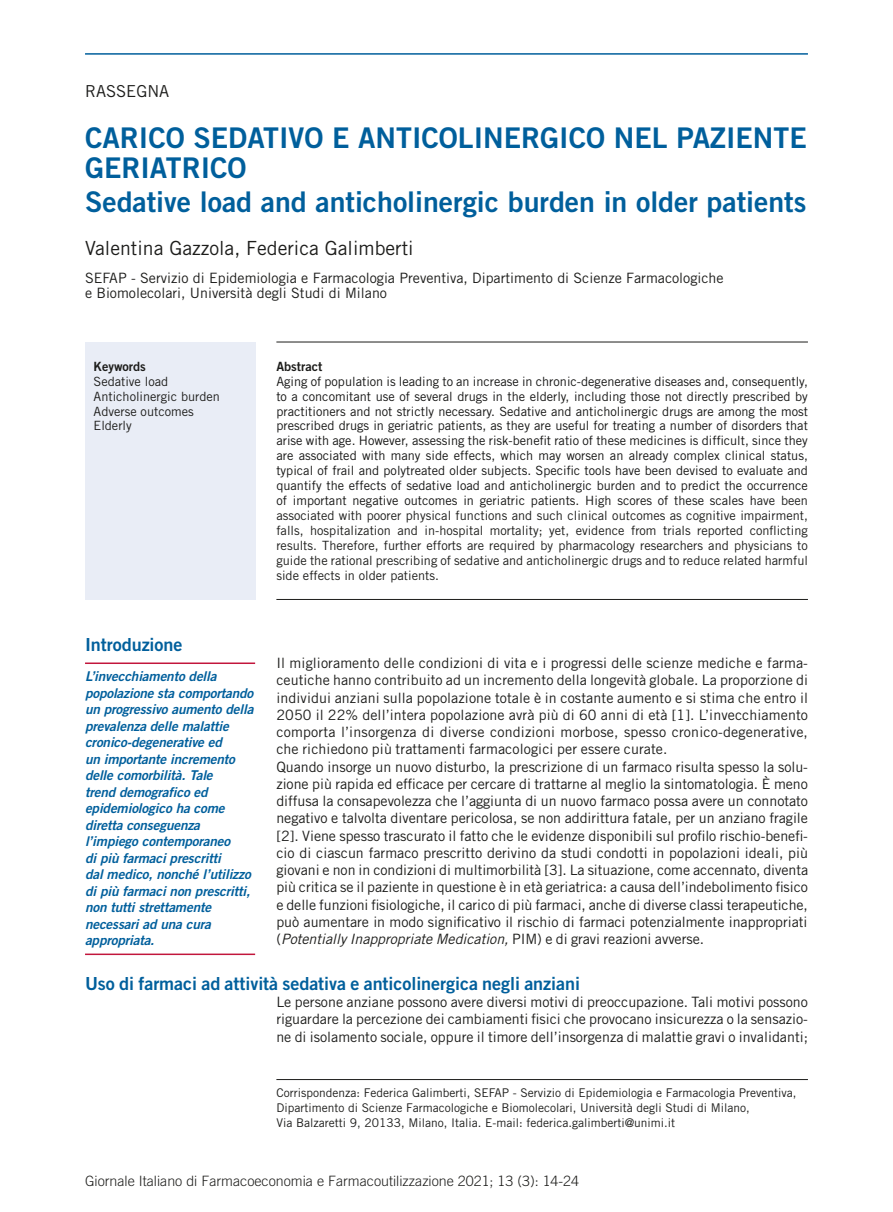
<style>
.page{position:relative;width:893px;height:1212px;background:#fff}
.page>*{position:absolute;margin:0;border:0;box-sizing:border-box;transform-origin:0 0}
.t1{font:28.5px/30px "Trade Gothic LT Std Bd 2";color:#005f9c}
.t2{font:19.5px "Trade Gothic LT Std";color:#1d1d1b}
.t3{font:18px "Trade Gothic LT Std Bd 2";letter-spacing:-.005em;color:#005f9c}
.t4{font:16.5px "Trade Gothic LT Std";color:#1d1d1b}
.t5{font:14.25px/17.2px "Trade Gothic LT Std";color:#1d1d1b}
.t6{font:300 14.25px "Trade Gothic LT Std";color:#1d1d1b}
.t7{font:13.5px/16.5px "Trade Gothic LT Std Bd 2 Obl";letter-spacing:-.01em;color:#005f9c}
.t8{font:12.75px/15px "Trade Gothic LT Std";color:#151514;text-align:justify}
.t9{font:12.75px/15px "Trade Gothic LT Std";color:#1d1d1b}
.t10{font:12.75px "Trade Gothic LT Std Bd 2";color:#1d1d1b}
.t11{font:12px/15px "Trade Gothic LT Std";color:#1d1d1b}
.s1{color:#1d1d1b}
.s2{font-style:italic}
</style>
<div class="page">
<hr style="left:85px;top:53px;width:723px;height:2px;background:#005f9c">
<hr style="left:276px;top:1079px;width:532px;height:1px;background:#1d1d1b">
<div style="left:85px;top:342px;width:170px;height:257px;background:#e9edf6"></div>
<hr style="left:276px;top:342px;width:532px;height:1px;background:#1d1d1b">
<hr style="left:276px;top:599px;width:532px;height:1px;background:#1d1d1b">
<hr style="left:85px;top:662px;width:170px;height:2px;background:#c2163c">
<hr style="left:85px;top:953px;width:170px;height:2px;background:#c2163c">
<p class="t4" style="left:85px;top:81px;width:86px">RASSEGNA</p>
<h1 class="t1" style="left:85px;top:122px;width:723px">CARICO SEDATIVO E ANTICOLINERGICO NEL PAZIENTE<br>GERIATRICO</h1>
<h1 class="t1" style="left:85px;top:187px;width:723px">Sedative load and anticholinergic burden in older patients</h1>
<h2 class="t2" style="left:85px;top:236px;width:330px">Valentina Gazzola, Federica Galimberti</h2>
<p class="t5" style="left:85px;top:270px;width:640px;line-height:15.3px">SEFAP - Servizio di Epidemiologia e Farmacologia Preventiva, Dipartimento di Scienze Farmacologiche e Biomolecolari, Università degli Studi di Milano</p>
<p class="t10" style="left:94px;top:358px;width:54px">Keywords</p>
<p class="t9" style="left:94px;top:373px;width:128px">Sedative load<br>Anticholinergic burden<br>Adverse outcomes<br>Elderly</p>
<p class="t3" style="left:85px;top:633px;width:99px">Introduzione</p>
<p class="t10" style="left:276px;top:358px;width:48px">Abstract</p>
<p class="t8" style="left:276px;top:373px;width:533px">Aging of population is leading to an increase in chronic-degenerative diseases and, consequently, to a concomitant use of several drugs in the elderly, including those not directly prescribed by practitioners and not strictly necessary. Sedative and anticholinergic drugs are among the most prescribed drugs in geriatric patients, as they are useful for treating a number of disorders that arise with age. However, assessing the risk-benefit ratio of these medicines is difficult, since they are associated with many side effects, which may worsen an already complex clinical status, typical of frail and polytreated older subjects. Specific tools have been devised to evaluate and quantify the effects of sedative load and anticholinergic burden and to predict the occurrence of important negative outcomes in geriatric patients. High scores of these scales h<span class="s1">ave been associated with poorer physical functions and such clinical outcomes as cognitive impairment, falls, hospitalization and in-hospital mortality; yet, evidence from trials reported conflicting results. Therefore, further efforts are required by pharmacology researchers and physicians to guide the rational prescribing of sedative and anticholinergic drugs and to reduce related harmful side effects in older patients.</span></p>
<p class="t5" style="left:276px;top:654px;width:533px">Il miglioramento delle condizioni di vita e i progressi delle scienze mediche e farma&shy;ceutiche hanno contribuito ad un incremento della longevità globale. La proporzione di individui anziani sulla popolazione totale è in costante aumento e si stima che entro il 2050 il 22% dell’intera popolazione avrà più di 60 anni di età [1]. L’invecchiamento comporta l’insorgenza di diverse condizioni morbose, spesso cronico-degenerative, che richiedono più trattamenti farmacologici per essere curate.<br>Quando insorge un nuovo disturbo, la prescrizione di un farmaco risulta spesso la solu&shy;zione più rapida ed efficace per cercare di trattarne al meglio la sintomatologia. È meno diffusa la consapevolezza che l’aggiunta di un nuovo farmaco possa avere un connotato negativo e talvolta diventare pericolosa, se non addirittura fatale, per un anziano fragile [2]. Viene spesso trascurato il fatto che le evidenze disponibili sul profilo rischio-benefi&shy;cio di ciascun farmaco prescritto derivino da studi condotti in popolazioni ideali, più giovani e non in condizioni di multimorbilità [3]. La situazione, come accennato, diventa più critica se il paziente in questione è in età geriatrica: a causa dell’indebolimento fisico e delle funzioni fisiologiche, il carico di più farmaci, anche di diverse classi terapeutiche, può aumentare in modo significativo il rischio di farmaci potenzialmente inappropriati (<span class="s2">Potentially Inappropriate Medication,</span> PIM) e di gravi reazioni avverse.</p>
<p class="t3" style="left:85px;top:972px;width:496px">Uso di farmaci ad attività sedativa e anticolinergica negli anziani</p>
<p class="t5" style="left:276px;top:993px;width:533px;text-align:justify">Le persone anziane possono avere diversi motivi di preoccupazione. Tali motivi possono riguardare la percezione dei cambiamenti fisici che provocano insicurezza o la sensazio&shy;ne di isolamento sociale, oppure il timore dell’insorgenza di malattie gravi o invalidanti;</p>
<p class="t7" style="left:85px;top:668px;width:170px">L’invecchiamento della popolazione sta comportando un progressivo aumento della prevalenza delle malattie cronico-degenerative ed<br>un importante incremento delle comorbilità. Tale<br>trend demografico ed epidemiologico ha come diretta conseguenza l’impiego contemporaneo<br>di più farmaci prescritti<br>dal medico, nonché l’utilizzo di più farmaci non prescritti, non tutti strettamente necessari ad una cura appropriata.</p>
<p class="t11" style="left:276px;top:1085px;width:522px">Corrispondenza: Federica Galimberti, SEFAP - Servizio di Epidemiologia e Farmacologia Preventiva,<br>Dipartimento di Scienze Farmacologiche e Biomolecolari, Università degli Studi di Milano,<br>Via Balzaretti 9, 20133, Milano, Italia. E-mail: federica.galimberti@unimi.it</p>
<p class="t6" style="left:85px;top:1172px;width:496px">Giornale Italiano di Farmacoeconomia e Farmacoutilizzazione 2021; 13 (3): 14-24</p>
</div>
